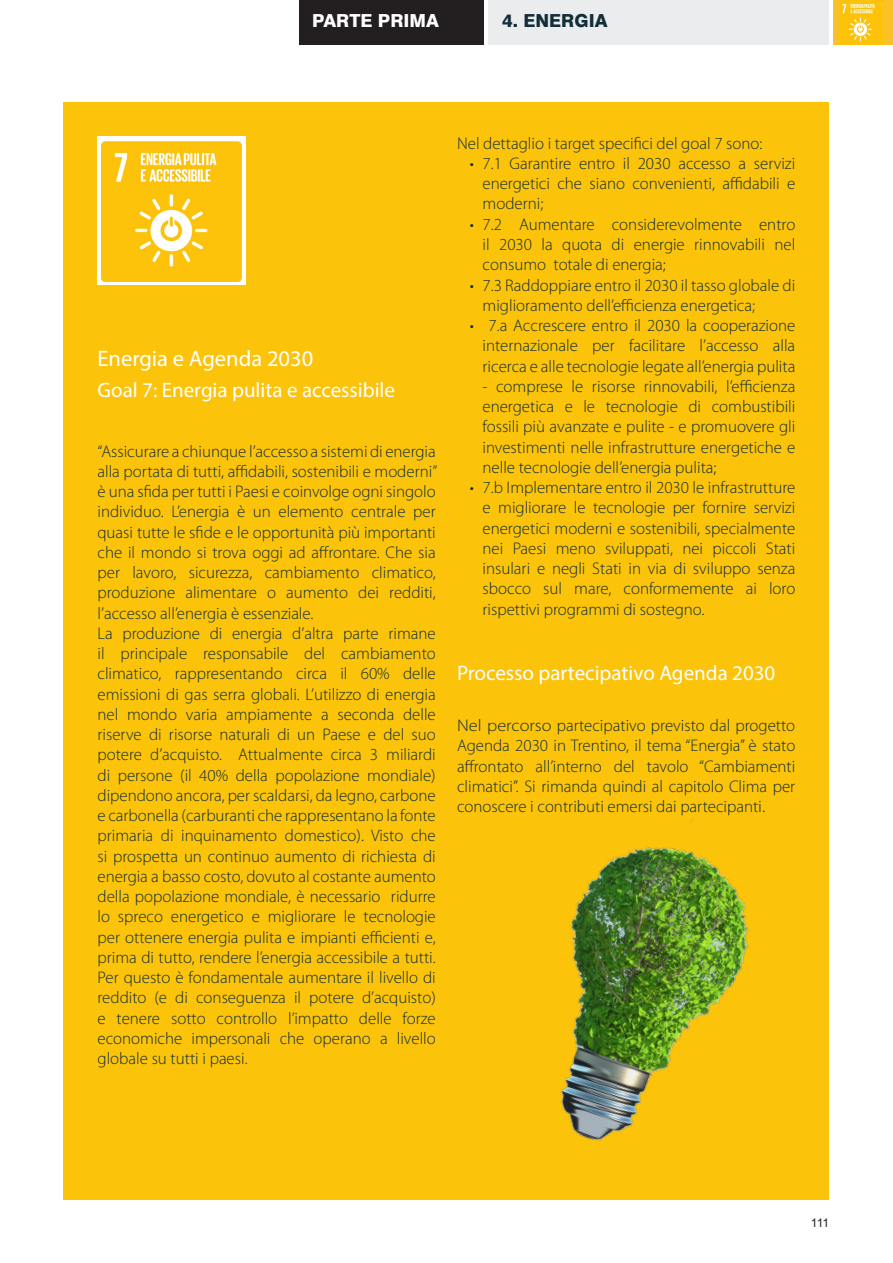
<style>
.page{position:relative;width:893px;height:1263px;background:#fff}
.page>*{position:absolute;margin:0;border:0;box-sizing:border-box;transform-origin:0 0}
.testo{font:22.5px "Myriad Pro";color:#fff}
.testo-2{font:21px "Myriad Pro";color:#fff}
.t1{font:800 18px "Swiss 721 BT";color:#fff}
.t2{font:800 18px "Swiss 721 BT";color:#122e38}
.testo-3{font:300 16.8px/20.2px "Myriad Pro";color:#122e38;text-align:justify}
.testo-4{font:300 16.8px/20.2px "Myriad Pro";color:#122e38;text-align:justify;scale:1.09 1}
.t3{font:12px "Arial";color:#231f20}
</style>
<div class="page">
<div style="left:299px;top:0;width:185px;height:45px;background:#231f20"></div>
<div style="left:489px;top:0;width:340px;height:45px;background:#eaecee"></div>
<div style="left:833px;top:0;width:60px;height:45px;background:#fbc128"></div>
<img style="left:840px;top:1px;width:43px;height:44px">
<div style="left:63px;top:102px;width:766px;height:1097px;background:#fcc30b"></div>
<div style="left:98px;top:136px;width:148px;height:149px;background:#fff"></div>
<img style="left:101px;top:141px;width:141px;height:140px">
<img style="left:437px;top:818px;width:392px;height:382px">
<p class="t1" style="left:312px;top:10px;width:128px">PARTE PRIMA</p>
<p class="t2" style="left:502px;top:10px;width:107px">4. ENERGIA</p>
<p class="testo" style="left:98px;top:345px;width:217px">Energia e Agenda 2030</p>
<p class="testo-2" style="left:98px;top:377px;width:299px">Goal 7: Energia pulita e accessibile</p>
<p class="testo-3" style="left:98px;top:441px;width:341px">“Assicurare a chiunque l’accesso a sistemi di energia alla portata di tutti, affidabili, sostenibili e moderni” è una sfida per tutti i Paesi e coinvolge ogni singolo individuo. L’energia è un elemento centrale per quasi tutte le sfide e le opportunità più importanti che il mondo si trova oggi ad affrontare. Che sia per lavoro, sicurezza, cambiamento climatico, produzione alimentare o aumento dei redditi, l’accesso all’energia è essenziale.</p>
<p class="testo-3" style="left:98px;top:623px;width:340px">La produzione di energia d’altra parte rimane il principale responsabile del cambiamento climatico, rappresentando circa il 60% delle emissioni di gas serra globali. L’utilizzo di energia nel mondo varia ampiamente a seconda delle riserve di risorse naturali di un Paese e del suo potere d’acquisto. Attualmente circa 3 miliardi di persone (il 40% della popolazione mondiale) dipendono ancora, per scaldarsi, da legno, carbone e carbonella (carburanti che rappresentano la fonte primaria di inquinamento domestico). Visto che si prospetta un continuo aumento di richiesta di energia a basso costo, dovuto al costante aumento della popolazione mondiale, è necessario ridurre lo spreco energetico e migliorare le tecnologie per ottenere energia pulita e impianti efficienti e, prima di tutto, rendere l’energia accessibile a tutti.<br>Per questo è fondamentale aumentare il livello di reddito (e di conseguenza il potere d’acquisto) e tenere sotto controllo l’impatto delle forze economiche impersonali che operano a livello globale su tutti i paesi.</p>
<p class="testo-3" style="left:457px;top:133px;width:307px">Nel dettaglio i target specifici del goal 7 sono:</p>
<p class="testo-3" style="left:483px;top:154px;width:314px;text-indent:-13px">• 7.1 Garantire entro il 2030 accesso a servizi energetici che siano convenienti, affidabili e moderni;</p>
<p class="testo-3" style="left:483px;top:214px;width:314px;text-indent:-13px">• 7.2 Aumentare considerevolmente entro il 2030 la quota di energie rinnovabili nel consumo totale di energia;</p>
<p class="testo-3" style="left:483px;top:275px;width:314px;text-indent:-13px">• 7.3 Raddoppiare entro il 2030 il tasso globale di miglioramento dell’efficienza energetica;</p>
<p class="testo-3" style="left:483px;top:316px;width:314px;text-indent:-13px">• 7.a Accrescere entro il 2030 la cooperazione internazionale per facilitare l’accesso alla ricerca e alle tecnologie legate all’energia pulita</p>
<p class="testo-3" style="left:483px;top:376px;width:314px">- comprese le risorse rinnovabili, l’efficienza energetica e le tecnologie di combustibili fossili più avanzate e pulite - e promuovere gli investimenti nelle infrastrutture energetiche e nelle tecnologie dell’energia pulita;</p>
<p class="testo-3" style="left:483px;top:478px;width:314px;text-indent:-13px">• 7.b Implementare entro il 2030 le infrastrutture e migliorare le tecnologie per fornire servizi energetici moderni e sostenibili, specialmente nei Paesi meno sviluppati, nei piccoli Stati insulari e negli Stati in via di sviluppo senza sbocco sul mare, conformemente ai loro rispettivi programmi di sostegno.</p>
<p class="testo-2" style="left:457px;top:660px;width:320px">Processo partecipativo Agenda 2030</p>
<p class="testo-4" style="left:457px;top:716px;width:312px">Nel percorso partecipativo previsto dal progetto Agenda 2030 in Trentino, il tema “Energia” è stato affrontato all’interno del tavolo “Cambiamenti climatici”. Si rimanda quindi al capitolo Clima per conoscere i contributi emersi dai partecipanti.</p>
<p class="t3" style="left:811px;top:1214px;width:20px">111</p>
</div>
